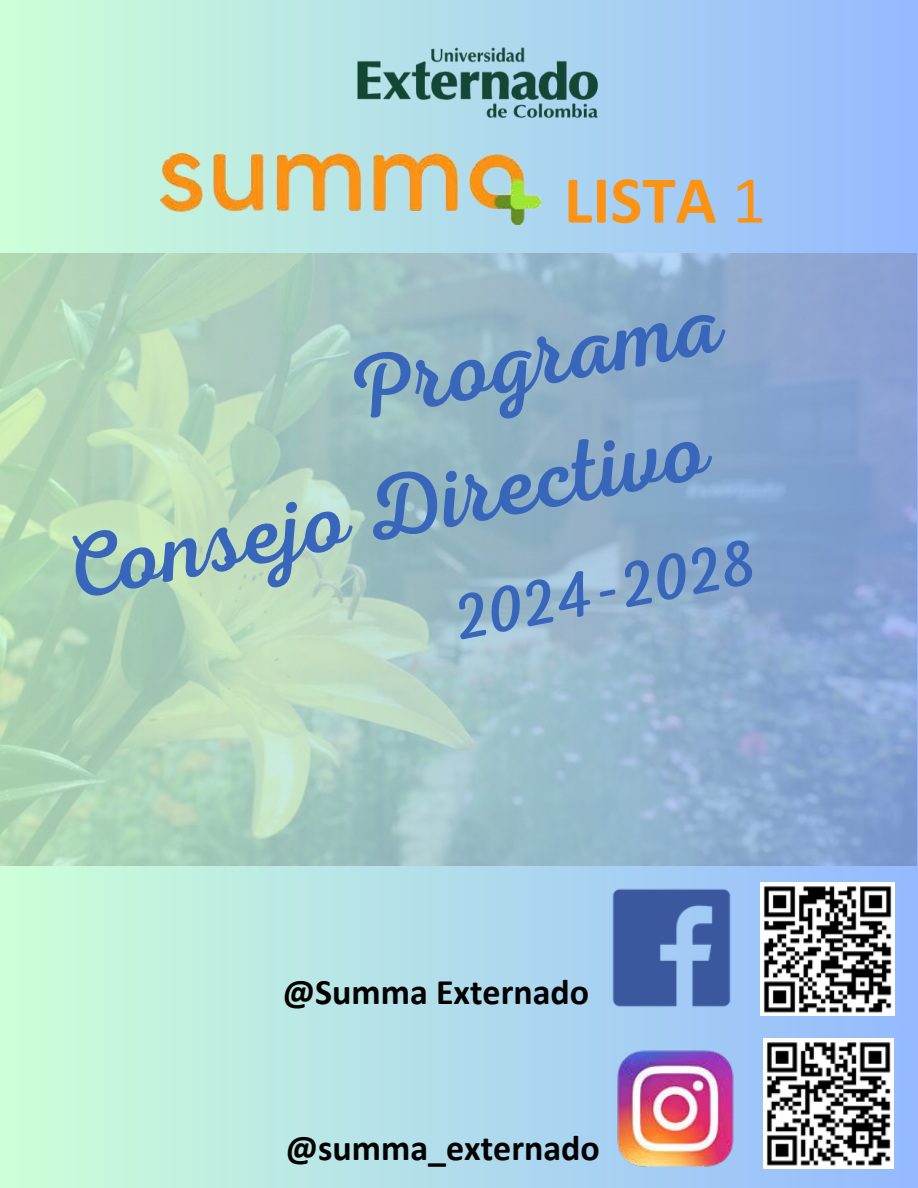
<style>
.page{position:relative;width:918px;height:1188px;background:#fff}
.page>*{position:absolute;margin:0;border:0;box-sizing:border-box;transform-origin:0 0}
.t1{font:90px/121.5px "RTL Adam Script Regular";color:#3766bb}
.t2{font:67.5px "RTL Adam Script Regular";color:#3766bb}
.t3{font:700 67.5px "Calibri";color:#fd9315}
.t4{font:700 36px "Calibri";color:#000}
.s1{font-weight:400}
</style>
<div class="page">
<div style="left:0;top:0;width:918px;height:1188px;background:linear-gradient(to right,#cdffd8,#95baff)"></div>
<img style="left:0;top:253px;width:917px;height:612px">
<img style="left:160px;top:153px;width:381px;height:72px">
<img style="left:350px;top:40px;width:255px;height:85px">
<img style="left:588px;top:864px;width:166px;height:166px">
<img style="left:760px;top:882px;width:134px;height:134px">
<img style="left:612px;top:1044px;width:129px;height:129px">
<img style="left:764px;top:1038px;width:130px;height:131px">
<h2 class="t3" style="left:564px;top:152px;width:204px">LISTA <span class="s1">1</span></h2>
<h1 class="t1" style="left:28px;top:391px;width:694px;text-indent:313px;rotate:-11deg">Programa<br>Consejo Directivo</h1>
<h2 class="t2" style="left:448px;top:578px;width:305px;rotate:-11deg">2024-2028</h2>
<p class="t4" style="left:283px;top:967px;width:308px">@Summa Externado</p>
<p class="t4" style="left:286px;top:1123px;width:316px">@summa_externado</p>
</div>
